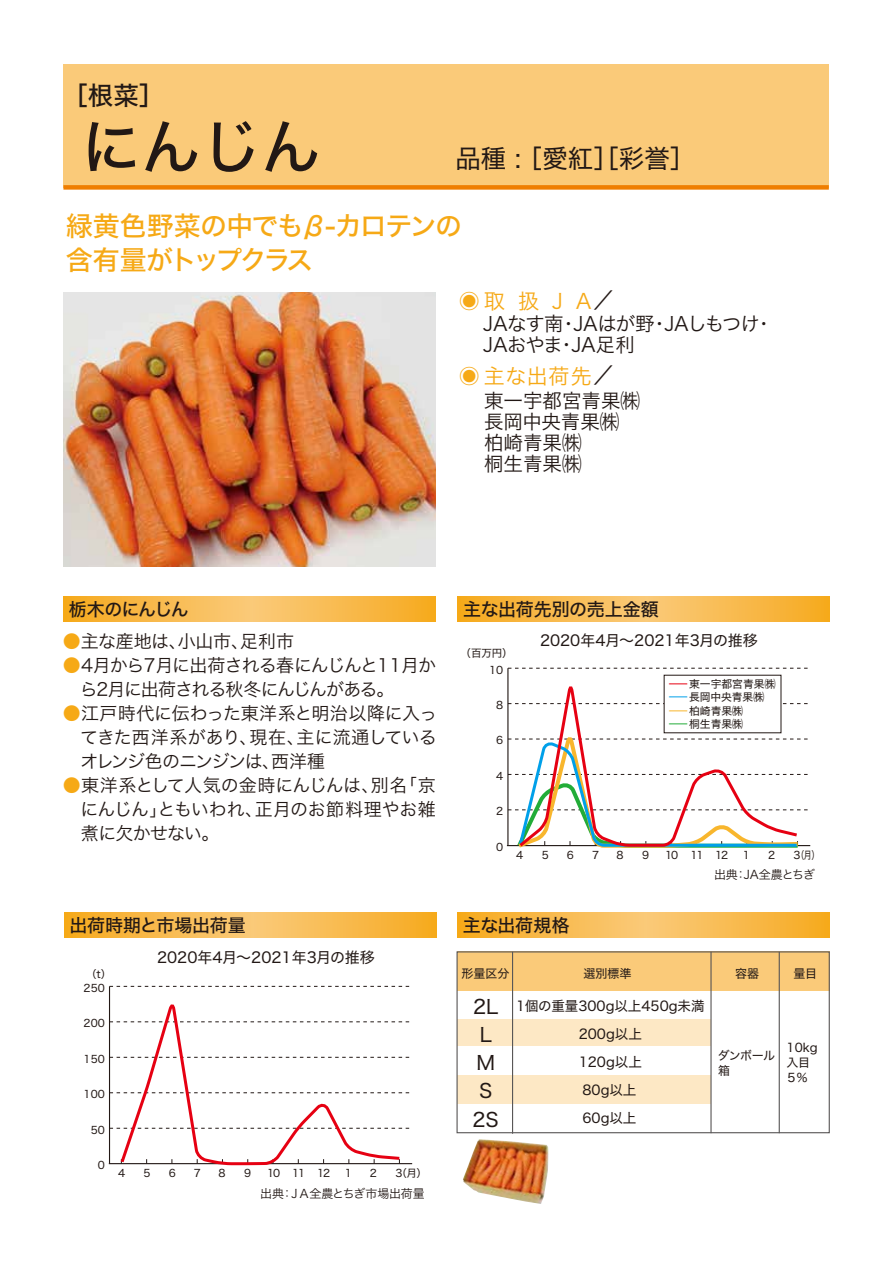
<style>
.page{position:relative;width:893px;height:1263px;background:#fff}
.page>*{position:absolute;margin:0;border:0;box-sizing:border-box;transform-origin:0 0}
.t1{font:60px "Hira Kaku Std W5";color:#221815}
.t2{font:27px/34.5px "Hira Kaku Std W5";letter-spacing:-.065em;color:#f6a916}
.t3{font:25.5px "Hira Kaku Std W4";color:#221815}
.t4{font:25.5px "Hira Kaku Std W5";color:#221815}
.t5{font:21px "Hira Kaku Std W3";letter-spacing:.06em;color:#f6a916}
.t6{font:19.5px/21px "Hira Kaku Std W3";letter-spacing:-.03em;color:#221815}
.t7{font:19.5px/21px "Hira Kaku Std W3";color:#221815}
.t8{font:19.5px/28.2px "Hira Kaku Std N W4";color:#221815;text-align:center}
.t9{font:18px/24px "Hira Kaku Std W3";letter-spacing:-.03em;color:#221815;text-align:justify}
.t10{font:18px/24px "Hira Kaku Std W3";letter-spacing:-.06em;color:#221815}
.t11{font:18px "Hira Kaku Std W5";letter-spacing:-.02em;color:#221815}
.t12{font:18px "Hira Kaku Std W5";letter-spacing:-.065em;color:#221815}
.t13{font:15px "Hira Kaku Std W4";color:#221815}
.t14{font:13.5px/28px "Hira Kaku Std N W4";color:#221815;text-align:center}
.t15{font:12px/15px "Hira Kaku Std W4";color:#221815}
.t16{font:12px "Hira Kaku Std W3";letter-spacing:-.025em;color:#221815}
.t17{font:10.8px/13.5px "Hira Kaku Std W4";color:#221815}
.t18{font:10.5px "Hira Kaku Std W4";color:#221815}
.s1{color:#221815}
.s2{color:#f6a916}
.s3{color:#e60012}
.s4{color:#00a0e9}
.s5{color:#f8b62d}
.s6{color:#22ac38}
</style>
<div class="page">
<svg style="left:63px;top:597px;width:372px;height:25px;background:#f8b94c"></svg>
<svg style="left:457px;top:597px;width:372px;height:25px;background:#f8b94c"></svg>
<svg style="left:64px;top:913px;width:372px;height:25px;background:#f8b94c"></svg>
<svg style="left:457px;top:913px;width:372px;height:25px;background:#f8b94c"></svg>
<div style="left:63px;top:64px;width:766px;height:123px;background:#faca79"></div>
<div style="left:63px;top:185px;width:766px;height:5px;background:#ef7e00"></div>
<img style="left:63px;top:293px;width:373px;height:273px">
<hr style="left:109px;top:1163px;width:303px;height:1px;background:#221815">
<hr style="left:507px;top:845px;width:303px;height:1px;background:#221815">
<div style="left:457px;top:952px;width:372px;height:39px;background:#faca79"></div>
<div style="left:457px;top:1019px;width:254px;height:28px;background:#fde8c5"></div>
<div style="left:457px;top:1075px;width:254px;height:28px;background:#fde8c5"></div>
<hr style="left:710px;top:952px;width:2px;height:181px;background:#595757">
<hr style="left:779px;top:952px;width:1px;height:181px;background:#595757">
<hr style="left:512px;top:952px;width:1px;height:182px;background:#595757">
<div style="left:456px;top:951px;width:374px;height:182px;border:1px solid #595757"></div>
<img style="left:463px;top:1139px;width:85px;height:65px">
<hr style="left:109px;top:986px;width:1px;height:178px;background:#221815">
<svg style="left:110px;top:986px;width:299px;height:1px"></svg>
<svg style="left:118px;top:1004px;width:285px;height:162px"></svg>
<hr style="left:507px;top:668px;width:1px;height:177px;background:#221815">
<svg style="left:508px;top:668px;width:300px;height:1px"></svg>
<svg style="left:508px;top:733px;width:300px;height:114px"></svg>
<svg style="left:516px;top:683px;width:284px;height:165px"></svg>
<h3 class="t4" style="left:62px;top:76px;width:103px">［根菜］</h3>
<h1 class="t1" style="left:81px;top:101px;width:241px">にんじん</h1>
<h3 class="t3" style="left:455px;top:139px;width:242px">品種 : ［愛紅］［彩誉］</h3>
<h2 class="t2" style="left:66px;top:208px;width:398px">緑黄色野菜の中でもβ-カロテンの含有量がトップクラス</h2>
<p class="t5" style="left:459px;top:285px;width:156px">◉取扱JA<span class="s1">／</span></p>
<p class="t6" style="left:483px;top:313px;width:292px">JAなす南・JAはが野・JAしもつけ・<br>JAおやま・JA足利</p>
<p class="t7" style="left:484px;top:389px;width:157px">東一宇都宮青果㈱長岡中央青果㈱柏崎青果㈱<br>桐生青果㈱</p>
<p class="t5" style="left:459px;top:360px;width:156px">◉ 主な出荷先<span class="s1">／</span></p>
<p class="t12" style="left:69px;top:596px;width:122px">栃木のにんじん</p>
<p class="t11" style="left:463px;top:596px;width:197px">主な出荷先別の売上金額</p>
<p class="t9" style="left:63px;top:629px;width:233px"><span class="s2">●</span>主な産地は、小山市、足利市</p>
<p class="t10" style="left:80px;top:653px;width:358px;text-indent:-17px"><span class="s2">●</span>4月から7月に出荷される春にんじんと11月から2月に出荷される秋冬にんじんがある。</p>
<p class="t9" style="left:80px;top:700px;width:359px;text-indent:-17px"><span class="s2">●</span>江戸時代に伝わった東洋系と明治以降に入ってきた西洋系があり、現在、主に流通しているオレンジ色のニンジンは、西洋種</p>
<p class="t9" style="left:80px;top:772px;width:357px;text-indent:-18px"><span class="s2">●</span>東洋系として人気の金時にんじんは、別名「京にんじん」ともいわれ、正月のお節料理やお雑煮に欠かせない。</p>
<p class="t18" style="left:460px;top:645px;width:54px">（百万円）</p>
<p class="t18" style="left:489px;top:662px;width:16px">10</p>
<p class="t18" style="left:496px;top:697px;width:9px">8</p>
<p class="t18" style="left:496px;top:732px;width:9px">6</p>
<p class="t13" style="left:540px;top:629px;width:219px">2020年4月～2021年3月の推移</p>
<p class="t17" style="left:667px;top:677px;width:109px"><span class="s3">ー</span>東一宇都宮青果㈱<span class="s4">ー</span>長岡中央青果㈱<span class="s5">ー</span>柏崎青果㈱<br><span class="s6">ー</span>桐生青果㈱</p>
<p class="t18" style="left:496px;top:768px;width:9px">4</p>
<p class="t18" style="left:496px;top:803px;width:9px">2</p>
<p class="t18" style="left:496px;top:839px;width:9px">0</p>
<p class="t18" style="left:516px;top:847px;width:9px">4</p>
<p class="t18" style="left:542px;top:847px;width:9px">5</p>
<p class="t18" style="left:567px;top:847px;width:9px">6</p>
<p class="t18" style="left:592px;top:847px;width:9px">7</p>
<p class="t18" style="left:617px;top:847px;width:9px">8</p>
<p class="t18" style="left:642px;top:847px;width:9px">9</p>
<p class="t18" style="left:665px;top:847px;width:64px">10 11 12</p>
<p class="t18" style="left:743px;top:847px;width:9px">1</p>
<p class="t18" style="left:768px;top:847px;width:9px">2</p>
<p class="t18" style="left:794px;top:847px;width:27px">3（月）</p>
<p class="t16" style="left:714px;top:865px;width:102px">出典：JA全農とちぎ</p>
<p class="t11" style="left:69px;top:912px;width:178px">出荷時期と市場出荷量</p>
<p class="t11" style="left:463px;top:912px;width:108px">主な出荷規格</p>
<p class="t18" style="left:86px;top:966px;width:27px">（t）</p>
<p class="t18" style="left:84px;top:980px;width:23px">250</p>
<p class="t18" style="left:84px;top:1015px;width:23px">200</p>
<p class="t18" style="left:84px;top:1051px;width:23px">150</p>
<p class="t18" style="left:84px;top:1086px;width:23px">100</p>
<p class="t18" style="left:91px;top:1122px;width:16px">50</p>
<p class="t18" style="left:98px;top:1157px;width:9px">0</p>
<p class="t13" style="left:157px;top:946px;width:219px">2020年4月～2021年3月の推移</p>
<p class="t18" style="left:118px;top:1165px;width:9px">4</p>
<p class="t18" style="left:144px;top:1165px;width:9px">5</p>
<p class="t18" style="left:169px;top:1165px;width:9px">6</p>
<p class="t18" style="left:194px;top:1165px;width:9px">7</p>
<p class="t18" style="left:218px;top:1165px;width:9px">8</p>
<p class="t18" style="left:244px;top:1165px;width:9px">9</p>
<p class="t18" style="left:267px;top:1165px;width:64px">10 11 12</p>
<p class="t18" style="left:345px;top:1165px;width:9px">1</p>
<p class="t18" style="left:370px;top:1165px;width:9px">2</p>
<p class="t18" style="left:395px;top:1165px;width:33px">3（月）</p>
<p class="t16" style="left:260px;top:1185px;width:166px">出典：ＪＡ全農とちぎ市場出荷量</p>
<p class="t15" style="left:462px;top:966px;width:49px">形量区分</p>
<p class="t15" style="left:583px;top:966px;width:49px">選別標準</p>
<p class="t8" style="left:472px;top:992px;width:28px">2L<br>L<br>M<br>S<br>2S</p>
<p class="t14" style="left:516px;top:992px;width:190px">1個の重量300g以上450g未満<br>200g以上<br>120g以上<br>80g以上<br>60g以上</p>
<p class="t15" style="left:735px;top:966px;width:25px">容器</p>
<p class="t15" style="left:793px;top:966px;width:25px">量目</p>
<p class="t15" style="left:718px;top:1048px;width:59px">ダンボール箱</p>
<p class="t15" style="left:786px;top:1040px;width:34px">10kg入目<br>５％</p>
</div>
